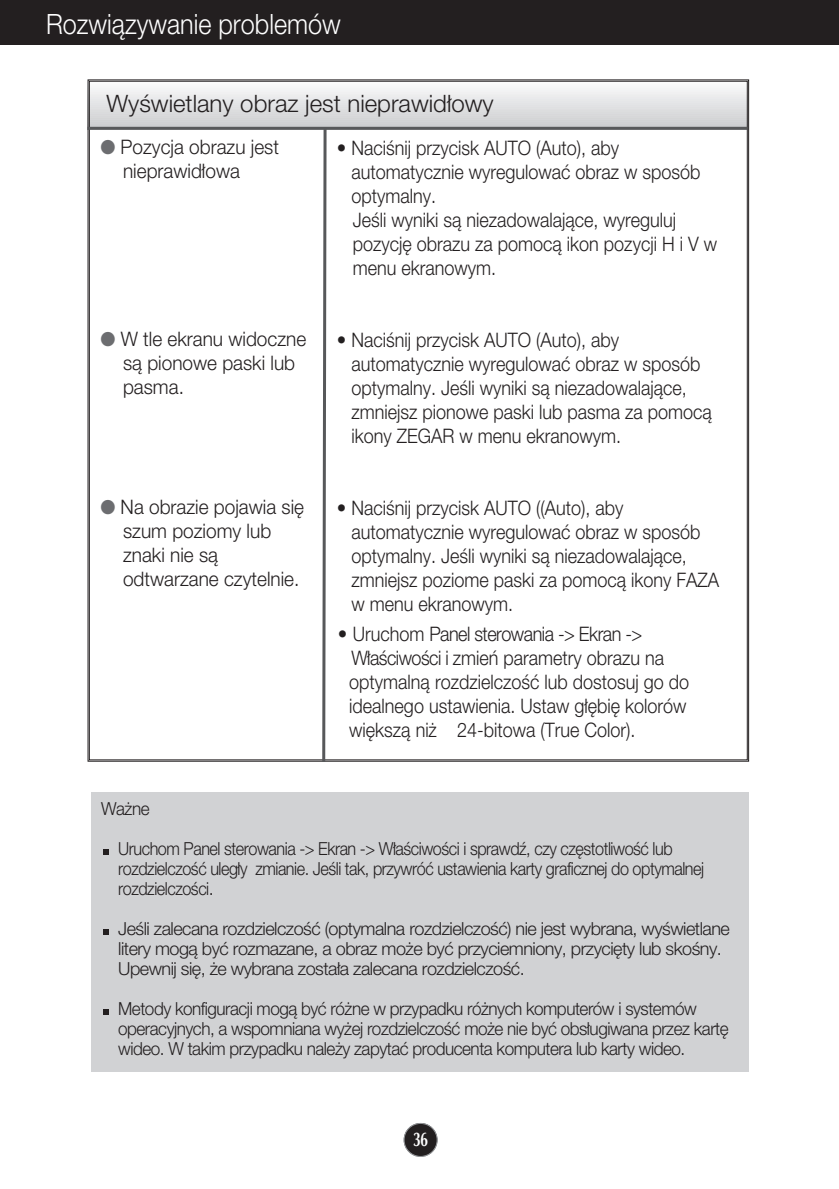
<style>
.page{position:relative;width:839px;height:1189px;background:#fff}
.page>*{position:absolute;margin:0;border:0;box-sizing:border-box;transform-origin:0 0}
.t1{font:300 28px "Helvetica Neue CE";color:#fff;scale:.9 1}
.t2{font:300 24px "Helvetica Neue CE";color:#231f20}
.t3{font:300 20px/24px "Helvetica Neue CE";color:#231f20;scale:.95 1}
.t4{font:700 20px "Optima";color:#fff;scale:.7 1}
.t5{font:300 18px/20px "Helvetica Neue CE";letter-spacing:-.03em;color:#231f20;scale:.95 1}
.t6{font:300 18px/20px "Helvetica Neue CE";letter-spacing:-.03em;color:#231f20}
.t7{font:300 18px/20px "Helvetica Neue CE";letter-spacing:-.03em;color:#231f20;scale:.9 1}
.s1{color:#6c6d70}
</style>
<div class="page">
<hr style="left:87px;top:83px;width:660px;height:3px;background:#f9f9f9">
<hr style="left:87px;top:86px;width:660px;height:2px;background:#f5f5f6">
<hr style="left:87px;top:88px;width:660px;height:2px;background:#f2f3f4">
<hr style="left:87px;top:90px;width:660px;height:3px;background:#efeff0">
<hr style="left:87px;top:93px;width:660px;height:3px;background:#ebebed">
<hr style="left:87px;top:96px;width:660px;height:3px;background:#e6e7e9">
<hr style="left:87px;top:99px;width:660px;height:2px;background:#e2e3e5">
<hr style="left:87px;top:101px;width:660px;height:2px;background:#e0e1e3">
<hr style="left:87px;top:103px;width:660px;height:2px;background:#dddee0">
<hr style="left:87px;top:105px;width:660px;height:3px;background:#dadbdd">
<hr style="left:87px;top:108px;width:660px;height:3px;background:#d7d8da">
<hr style="left:87px;top:111px;width:660px;height:3px;background:#d3d4d6">
<hr style="left:87px;top:114px;width:660px;height:2px;background:#cfd0d2">
<hr style="left:87px;top:116px;width:660px;height:2px;background:#cdced0">
<hr style="left:87px;top:118px;width:660px;height:2px;background:#cbccce">
<hr style="left:87px;top:120px;width:660px;height:3px;background:#c8c9cb">
<hr style="left:87px;top:123px;width:660px;height:3px;background:#c4c5c7">
<hr style="left:87px;top:126px;width:660px;height:3px;background:#c0c1c4">
<div style="left:404px;top:1123px;width:33px;height:33px;background:#231f20;border-radius:50%"></div>
<div style="left:403px;top:1123px;width:34px;height:34px;border:2px solid #939598;border-radius:50%"></div>
<div style="left:0;top:0;width:839px;height:45px;background:#231f20"></div>
<svg style="left:321px;top:126px;width:7px;height:636px"></svg>
<hr style="left:87px;top:127px;width:660px;height:3px;background:#57585a">
<div style="left:91px;top:792px;width:658px;height:279px;background:#d1d2d4"></div>
<svg style="left:103px;top:1009px;width:6px;height:6px"></svg>
<svg style="left:103px;top:929px;width:6px;height:6px"></svg>
<svg style="left:103px;top:849px;width:6px;height:6px"></svg>
<h1 class="t1" style="left:46px;top:14px;width:329px">Rozwiàzywanie problemów</h1>
<p class="t2" style="left:106px;top:95px;width:389px">WyÊwietlany obraz jest nieprawid∏owy</p>
<p class="t3" style="left:123px;top:137px;width:166px;text-indent:-23px"><span class="s1">●</span> Pozycja obrazu jest nieprawid∏owa</p>
<p class="t3" style="left:351px;top:138px;width:386px;text-indent:-15px">• NaciÊnij przycisk AUTO (Auto), aby automatycznie wyregulowaç obraz w sposób optymalny.<br>JeÊli wyniki sà niezadowalajàce, wyreguluj pozycj´ obrazu za pomocà ikon pozycji H i V w menu ekranowym.</p>
<p class="t3" style="left:123px;top:329px;width:194px;text-indent:-23px"><span class="s1">●</span> W tle ekranu widoczne sà pionowe paski lub pasma.</p>
<p class="t3" style="left:351px;top:330px;width:381px;text-indent:-15px">• NaciÊnij przycisk AUTO (Auto), aby automatycznie wyregulowaç obraz w sposób optymalny. JeÊli wyniki sà niezadowalajàce, zmniejsz pionowe paski lub pasma za pomocà ikony ZEGAR w menu ekranowym.</p>
<p class="t3" style="left:123px;top:497px;width:192px;text-indent:-23px"><span class="s1">●</span> Na obrazie pojawia si´ szum poziomy lub znaki nie sà odtwarzane czytelnie.</p>
<p class="t3" style="left:351px;top:498px;width:389px;text-indent:-15px">• NaciÊnij przycisk AUTO ((Auto), aby automatycznie wyregulowaç obraz w sposób optymalny. JeÊli wyniki sà niezadowalajàce, zmniejsz poziome paski za pomocà ikony FAZA w menu ekranowym.</p>
<p class="t3" style="left:349px;top:624px;width:359px;text-indent:-11px">• Uruchom Panel sterowania -&gt; Ekran -&gt; W∏aÊciwoÊci i zmieƒ parametry obrazu na optymalnà rozdzielczoÊç lub dostosuj go do idealnego ustawienia. Ustaw g∏´bi´ kolorów wi´kszà ni˝ 24-bitowa (True Color).</p>
<p class="t5" style="left:101px;top:801px;width:53px">Wa˝ne</p>
<p class="t7" style="left:118px;top:841px;width:652px">Uruchom Panel sterowania -&gt; Ekran -&gt; W∏aÊciwoÊci i sprawdê, czy cz´stotliwoÊç lub rozdzielczoÊç uleg∏y zmianie. JeÊli tak, przywróç ustawienia karty graficznej do optymalnej rozdzielczoÊci.</p>
<p class="t6" style="left:118px;top:921px;width:613px">JeÊli zalecana rozdzielczoÊç (optymalna rozdzielczoÊç) nie jest wybrana, wyÊwietlane litery mogà byç rozmazane, a obraz mo˝e byç przyciemniony, przyci´ty lub skoÊny.<br>Upewnij si´, ˝e wybrana zosta∏a zalecana rozdzielczoÊç.</p>
<p class="t5" style="left:118px;top:1001px;width:644px">Metody konfiguracji mogà byç ró˝ne w przypadku ró˝nych komputerów i systemów operacyjnych, a wspomniana wy˝ej rozdzielczoÊç mo˝e nie byç obs∏ugiwana przez kart´ wideo. W takim przypadku nale˝y zapytaç producenta komputera lub karty wideo.</p>
<p class="t4" style="left:413px;top:1131px;width:23px">36</p>
</div>
